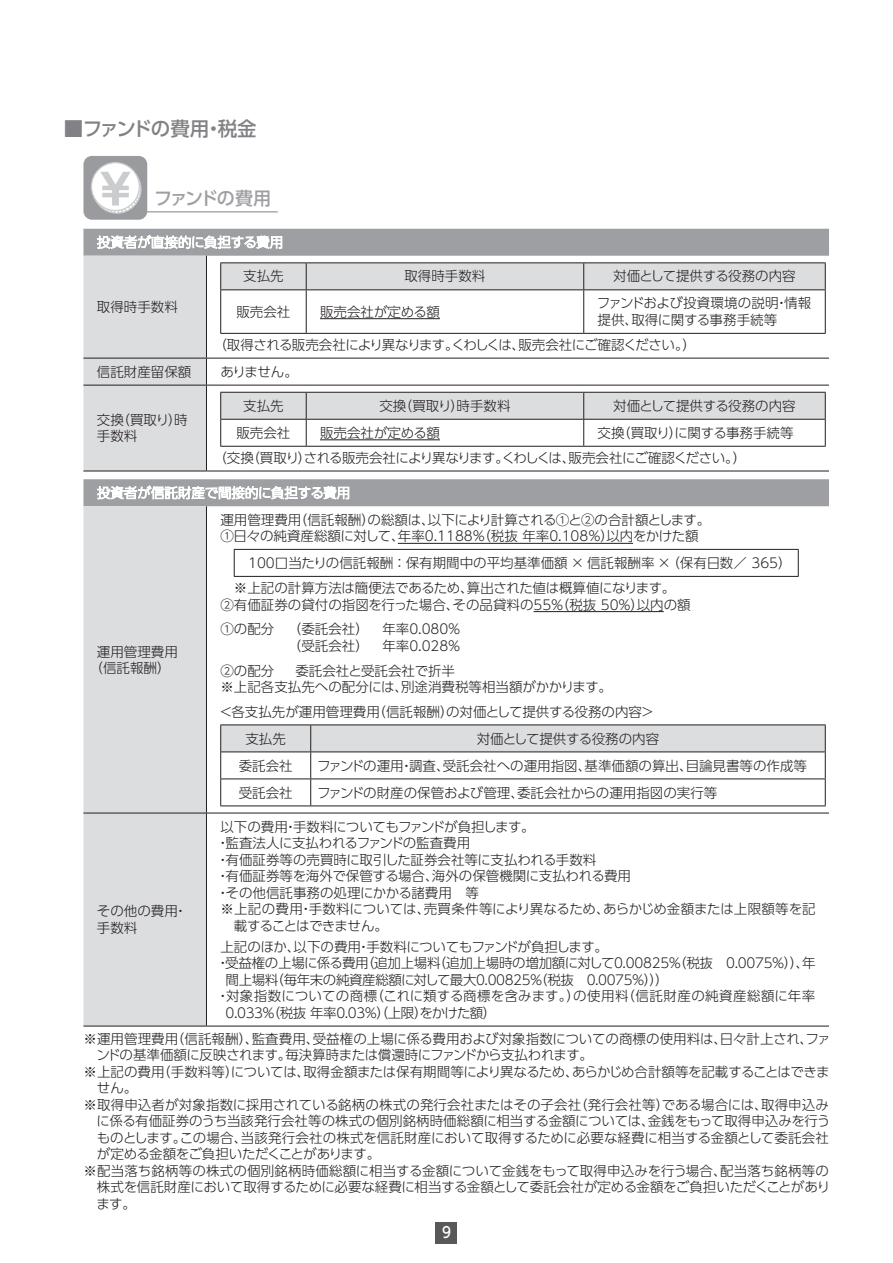
<style>
.page{position:relative;width:893px;height:1263px;background:#fff}
.page>*{position:absolute;margin:0;border:0;box-sizing:border-box;transform-origin:0 0}
.t1{font:500 19.5px "UD Shin Go Pro";letter-spacing:-.06em;color:#808285}
.t2{font:500 18px "UD Shin Go Pro";letter-spacing:-.095em;color:#9d9fa2}
.t3{font:500 15px "UD Shin Go Pro";color:#fff;scale:.9 1}
.t4{font:300 13.5px/16.5px "UD Shin Go Pro";color:#231f20}
.t5{font:300 13.5px/24.8px "UD Shin Go Pro";letter-spacing:-.035em;color:#231f20}
.t6{font:300 13.5px "UD Shin Go Pro";letter-spacing:-.02em;color:#231f20}
.t7{font:300 13.5px "UD Shin Go Pro";letter-spacing:-.03em;color:#231f20}
.t8{font:300 13.5px "UD Shin Go Pro";letter-spacing:-.045em;color:#231f20}
.t9{font:300 13.5px "UD Shin Go Pro";letter-spacing:-.025em;color:#231f20}
.t10{font:300 13.5px "UD Shin Go Pro";letter-spacing:.035em;color:#231f20}
.t11{font:300 13.5px "UD Shin Go Pro";letter-spacing:-.055em;color:#231f20}
</style>
<div class="page">
<div style="left:436px;top:1222px;width:21px;height:21px;background:#57585a"></div>
<div style="left:83px;top:156px;width:64px;height:64px;background:#999b9e;border-radius:9px"></div>
<div style="left:91px;top:163px;width:48px;height:48px;background:#fff;border-radius:50%"></div>
<div style="left:91px;top:162px;width:49px;height:49px;border:1px solid #cbccce;border-radius:50%"></div>
<svg style="left:100px;top:172px;width:42px;height:42px"></svg>
<hr style="left:128px;top:211px;width:150px;height:1px;background:#999b9e">
<svg style="left:83px;top:229px;width:746px;height:277px"></svg>
<div style="left:83px;top:506px;width:123px;height:520px;background:#dcdddf"></div>
<hr style="left:206px;top:358px;width:623px;height:1px;background:#231f20">
<div style="left:83px;top:256px;width:124px;height:215px;background:#dcdddf"></div>
<hr style="left:83px;top:385px;width:123px;height:1px;background:#231f20">
<hr style="left:206px;top:385px;width:623px;height:1px;background:#231f20">
<hr style="left:206px;top:385px;width:1px;height:86px;background:#231f20">
<hr style="left:83px;top:471px;width:123px;height:1px;background:#231f20">
<hr style="left:206px;top:471px;width:623px;height:1px;background:#231f20">
<hr style="left:83px;top:813px;width:123px;height:1px;background:#231f20">
<hr style="left:206px;top:813px;width:623px;height:1px;background:#231f20">
<hr style="left:206px;top:813px;width:1px;height:213px;background:#231f20">
<hr style="left:83px;top:1026px;width:123px;height:1px;background:#231f20">
<hr style="left:206px;top:1026px;width:623px;height:1px;background:#231f20">
<hr style="left:206px;top:506px;width:1px;height:307px;background:#231f20">
<svg style="left:97px;top:235px;width:185px;height:14px"></svg>
<hr style="left:220px;top:262px;width:86px;height:1px;background:#231f20">
<hr style="left:306px;top:262px;width:278px;height:1px;background:#231f20">
<hr style="left:584px;top:262px;width:242px;height:1px;background:#231f20">
<div style="left:220px;top:263px;width:606px;height:26px;background:#dcdddf"></div>
<hr style="left:220px;top:289px;width:86px;height:1px;background:#231f20">
<hr style="left:220px;top:290px;width:1px;height:43px;background:#231f20">
<hr style="left:306px;top:289px;width:278px;height:1px;background:#231f20">
<hr style="left:306px;top:290px;width:1px;height:43px;background:#231f20">
<hr style="left:584px;top:289px;width:242px;height:1px;background:#231f20">
<hr style="left:583px;top:290px;width:1px;height:43px;background:#231f20">
<hr style="left:825px;top:290px;width:1px;height:43px;background:#231f20">
<hr style="left:220px;top:333px;width:86px;height:1px;background:#231f20">
<hr style="left:306px;top:333px;width:278px;height:1px;background:#231f20">
<hr style="left:584px;top:333px;width:242px;height:1px;background:#231f20">
<hr style="left:320px;top:318px;width:120px;height:1px;background:#231f20">
<svg style="left:220px;top:392px;width:606px;height:54px"></svg>
<hr style="left:220px;top:446px;width:86px;height:1px;background:#231f20">
<hr style="left:306px;top:446px;width:278px;height:1px;background:#231f20">
<hr style="left:584px;top:446px;width:242px;height:1px;background:#231f20">
<hr style="left:320px;top:439px;width:120px;height:1px;background:#231f20">
<svg style="left:97px;top:485px;width:252px;height:15px"></svg>
<hr style="left:398px;top:543px;width:235px;height:1px;background:#231f20">
<hr style="left:234px;top:549px;width:565px;height:1px;background:#231f20">
<svg style="left:234px;top:550px;width:1px;height:26px"></svg>
<svg style="left:798px;top:550px;width:1px;height:26px"></svg>
<hr style="left:234px;top:576px;width:565px;height:1px;background:#231f20">
<hr style="left:534px;top:611px;width:130px;height:1px;background:#231f20">
<hr style="left:220px;top:724px;width:91px;height:1px;background:#231f20">
<hr style="left:311px;top:724px;width:515px;height:1px;background:#231f20">
<svg style="left:220px;top:725px;width:606px;height:80px"></svg>
<hr style="left:220px;top:805px;width:91px;height:1px;background:#231f20">
<hr style="left:311px;top:805px;width:515px;height:1px;background:#231f20">
<h1 class="t1" style="left:64px;top:112px;width:194px">■ファンドの費用・税金</h1>
<h2 class="t2" style="left:154px;top:184px;width:118px">ファンドの費用</h2>
<p class="t4" style="left:97px;top:298px;width:82px">取得時手数料</p>
<p class="t4" style="left:243px;top:268px;width:42px">支払先</p>
<p class="t4" style="left:404px;top:268px;width:82px">取得時手数料</p>
<p class="t4" style="left:613px;top:268px;width:184px">対価として提供する役務の内容</p>
<p class="t4" style="left:236px;top:303px;width:55px">販売会社</p>
<p class="t4" style="left:320px;top:303px;width:121px">販売会社が定める額</p>
<p class="t4" style="left:597px;top:295px;width:216px">ファンドおよび投資環境の説明・情報提供、取得に関する事務手続等</p>
<p class="t8" style="left:213px;top:334px;width:484px">（取得される販売会社により異なります。くわしくは、販売会社にご確認ください。）</p>
<p class="t4" style="left:97px;top:363px;width:96px">信託財産留保額</p>
<p class="t4" style="left:220px;top:363px;width:79px">ありません。</p>
<p class="t4" style="left:97px;top:411px;width:92px">交換（買取り）時手数料</p>
<p class="t4" style="left:243px;top:397px;width:42px">支払先</p>
<p class="t4" style="left:379px;top:397px;width:133px">交換（買取り）時手数料</p>
<p class="t4" style="left:613px;top:397px;width:184px">対価として提供する役務の内容</p>
<p class="t4" style="left:236px;top:424px;width:55px">販売会社</p>
<p class="t4" style="left:320px;top:424px;width:121px">販売会社が定める額</p>
<p class="t5" style="left:213px;top:420px;width:582px;text-indent:384px">交換（買取り）に関する事務手続等（交換（買取り）される販売会社により異なります。くわしくは、販売会社にご確認ください。）</p>
<p class="t4" style="left:90px;top:643px;width:90px;text-align:center">運用管理費用（信託報酬）</p>
<p class="t4" style="left:220px;top:511px;width:491px">運用管理費用（信託報酬）の総額は、以下により計算される①と②の合計額とします。<br>①日々の純資産総額に対して、年率0.1188％（税抜 年率0.108％）以内をかけた額</p>
<p class="t4" style="left:234px;top:550px;width:559px;line-height:25px;text-indent:14px">100口当たりの信託報酬 ：保有期間中の平均基準価額 × 信託報酬率 × （保有日数／ 365）※上記の計算方法は簡便法であるため、算出された値は概算値になります。</p>
<p class="t4" style="left:220px;top:592px;width:472px;line-height:24.8px">②有価証券の貸付の指図を行った場合、その品貸料の55％（税抜 50％）以内の額<br>①の配分 （委託会社） 年率0.080％</p>
<p class="t4" style="left:288px;top:637px;width:175px">（受託会社） 年率0.028％</p>
<p class="t4" style="left:220px;top:662px;width:55px">②の配分</p>
<p class="t4" style="left:220px;top:662px;width:393px;text-indent:75px">委託会社と受託会社で折半<br>※上記各支払先への配分には、別途消費税等相当額がかかります。</p>
<p class="t4" style="left:245px;top:698px;width:410px;line-height:26.7px;text-indent:-26px">＜各支払先が運用管理費用（信託報酬）の対価として提供する役務の内容＞支払先</p>
<p class="t4" style="left:477px;top:730px;width:184px">対価として提供する役務の内容</p>
<p class="t4" style="left:239px;top:757px;width:55px">委託会社</p>
<p class="t4" style="left:317px;top:757px;width:491px">ファンドの運用・調査、受託会社への運用指図、基準価額の算出、目論見書等の作成等</p>
<p class="t4" style="left:239px;top:784px;width:55px">受託会社</p>
<p class="t4" style="left:317px;top:784px;width:402px">ファンドの財産の保管および管理、委託会社からの運用指図の実行等</p>
<p class="t5" style="left:220px;top:814px;width:316px">以下の費用・手数料についてもファンドが負担します。</p>
<p class="t6" style="left:216px;top:832px;width:256px">・監査法人に支払われるファンドの監査費用</p>
<p class="t4" style="left:216px;top:851px;width:382px">・有価証券等の売買時に取引した証券会社等に支払われる手数料</p>
<p class="t4" style="left:216px;top:867px;width:416px">・有価証券等を海外で保管する場合、海外の保管機関に支払われる費用</p>
<p class="t4" style="left:216px;top:884px;width:264px">・その他信託事務の処理にかかる諸費用　等</p>
<p class="t4" style="left:220px;top:900px;width:597px">※上記の費用・手数料については、売買条件等により異なるため、あらかじめ金額または上限額等を記</p>
<p class="t11" style="left:234px;top:915px;width:156px">載することはできません。</p>
<p class="t6" style="left:220px;top:936px;width:389px">上記のほか、以下の費用・手数料についてもファンドが負担します。</p>
<p class="t6" style="left:216px;top:952px;width:601px">・受益権の上場に係る費用（追加上場料（追加上場時の増加額に対して0.00825％（税抜　0.0075％））、年</p>
<p class="t7" style="left:226px;top:969px;width:445px">間上場料（毎年末の純資産総額に対して最大0.00825％（税抜　0.0075％）））</p>
<p class="t10" style="left:216px;top:985px;width:601px">・対象指数についての商標（これに類する商標を含みます。）の使用料（信託財産の純資産総額に年率</p>
<p class="t7" style="left:226px;top:1002px;width:272px">0.033％（税抜 年率0.03％）（上限）をかけた額）</p>
<p class="t4" style="left:83px;top:1030px;width:749px">※運用管理費用（信託報酬）、監査費用、受益権の上場に係る費用および対象指数についての商標の使用料は、日々計上され、ファ</p>
<p class="t5" style="left:96px;top:1042px;width:498px">ンドの基準価額に反映されます。毎決算時または償還時にファンドから支払われます。</p>
<p class="t9" style="left:83px;top:1060px;width:748px">※上記の費用（手数料等）については、取得金額または保有期間等により異なるため、あらかじめ合計額等を記載することはできま</p>
<p class="t4" style="left:97px;top:1079px;width:42px">せん。</p>
<p class="t4" style="left:83px;top:1096px;width:747px">※取得申込者が対象指数に採用されている銘柄の株式の発行会社またはその子会社（発行会社等）である場合には、取得申込み</p>
<p class="t4" style="left:96px;top:1112px;width:735px">に係る有価証券のうち当該発行会社等の株式の個別銘柄時価総額に相当する金額については、金銭をもって取得申込みを行う</p>
<p class="t4" style="left:97px;top:1129px;width:734px">ものとします。この場合、当該発行会社の株式を信託財産において取得するために必要な経費に相当する金額として委託会社</p>
<p class="t8" style="left:97px;top:1143px;width:285px">が定める金額をご負担いただくことがあります。</p>
<p class="t4" style="left:83px;top:1162px;width:747px">※配当落ち銘柄等の株式の個別銘柄時価総額に相当する金額について金銭をもって取得申込みを行う場合、配当落ち銘柄等の</p>
<p class="t4" style="left:97px;top:1178px;width:735px">株式を信託財産において取得するために必要な経費に相当する金額として委託会社が定める金額をご負担いただくことがあり</p>
<p class="t4" style="left:96px;top:1195px;width:41px">ます。</p>
<p class="t4" style="left:97px;top:902px;width:92px">その他の費用・手数料</p>
<p class="t3" style="left:442px;top:1220px;width:11px">9</p>
</div>
